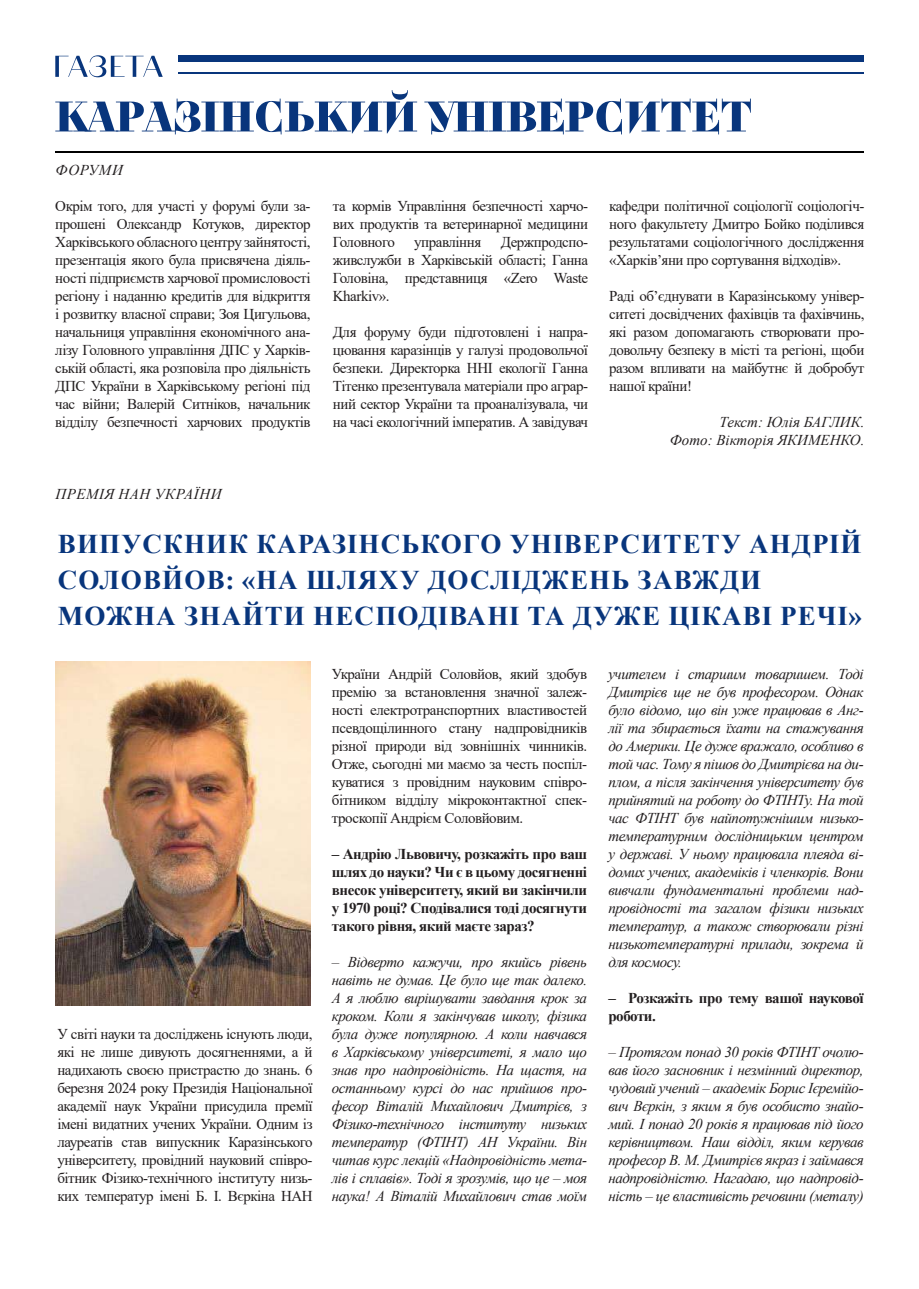
<style>
.page{position:relative;width:919px;height:1289px;background:#fff}
.page>*{position:absolute;margin:0;border:0;box-sizing:border-box;transform-origin:0 0}
.t1{font:700 27px/36px "Times New Roman";letter-spacing:.045em;color:#08357c}
.t2{font:15px/18px "Times New Roman";letter-spacing:-.03em;color:#231f20;text-align:justify}
.t3{font:italic 15px/18px "Times New Roman";letter-spacing:-.03em;color:#231f20;text-align:justify}
.t4{font:700 15px/18px "Times New Roman";letter-spacing:-.03em;color:#231f20;text-align:justify}
.t5{font:italic 15px/18px "Times New Roman";color:#231f20;text-align:right}
.t6{font:italic 15px "Times New Roman";letter-spacing:.035em;color:#231f20}
</style>
<div class="page">
<svg style="left:55px;top:90px;width:362px;height:44px"></svg>
<svg style="left:424px;top:99px;width:326px;height:35px"></svg>
<hr style="left:55px;top:152px;width:808px;height:1px;background:#000">
<hr style="left:178px;top:73px;width:685px;height:1px;background:#08357c">
<div style="left:178px;top:55px;width:685px;height:7px;background:#08357c"></div>
<svg style="left:55px;top:55px;width:108px;height:22px"></svg>
<img style="left:55px;top:661px;width:255px;height:344px">
<p class="t3" style="left:56px;top:160px;width:69px">ФОРУМИ</p>
<p class="t2" style="left:55px;top:196px;width:257px">Окрім того, для участі у форумі були за&shy;прошені Олександр Котуков, директор Харківського обласного центру зайнятості, презентація якого була присвячена діяль&shy;ності підприємств харчової промисловості регіону і наданню кредитів для відкриття і розвитку власної справи; Зоя Цигульова, начальниця управління економічного ана&shy;лізу Головного управління ДПС у Харків&shy;ській області, яка розповіла про діяльність ДПС України в Харківському регіоні під час війни; Валерій Ситніков, начальник відділу безпечності харчових продуктів</p>
<p class="t2" style="left:333px;top:196px;width:257px">та кормів Управління безпечності харчо&shy;вих продуктів та ветеринарної медицини Головного</p>
<p class="t2" style="left:414px;top:232px;width:69px">управління</p>
<p class="t2" style="left:333px;top:232px;width:257px;text-indent:168px">Держпродспо&shy;живслужби в Харківській області; Ганна Головіна, представниця «Zero Waste Kharkiv».</p>
<p class="t2" style="left:333px;top:322px;width:257px">Для форуму буди підготовлені і напра&shy;цювання каразінців у галузі продовольчої безпеки. Директорка ННІ екології Ганна Тітенко презентувала матеріали про аграр&shy;ний сектор України та проаналізувала, чи на часі екологічний імператив. А завідувач</p>
<p class="t6" style="left:56px;top:483px;width:167px">ПРЕМІЯ НАН УКРАЇНИ</p>
<p class="t2" style="left:609px;top:196px;width:257px">кафедри політичної соціології соціологіч&shy;ного факультету Дмитро Бойко поділився результатами соціологічного дослідження «Харків’яни про сортування відходів».</p>
<p class="t2" style="left:609px;top:286px;width:257px">Раді об’єднувати в Каразінському універ&shy;ситеті досвідчених фахівців та фахівчинь, які разом допомагають створювати про&shy;довольчу безпеку в місті та регіоні, щоби разом впливати на майбутнє й добробут нашої країни!</p>
<p class="t5" style="left:669px;top:412px;width:196px">Текст: Юлія БАГЛИК.<br>Фото: Вікторія ЯКИМЕНКО.</p>
<h1 class="t1" style="left:58px;top:525px;width:805px">ВИПУСКНИК КАРАЗІНСЬКОГО УНІВЕРСИТЕТУ АНДРІЙ<br>СОЛОВЙОВ: «НА ШЛЯХУ ДОСЛІДЖЕНЬ ЗАВЖДИ<br>МОЖНА ЗНАЙТИ НЕСПОДІВАНІ ТА ДУЖЕ ЦІКАВІ РЕЧІ»</h1>
<p class="t2" style="left:57px;top:1024px;width:257px">У світі науки та досліджень існують люди, які не лише дивують досягненнями, а й надихають своєю пристрастю до знань. 6 березня 2024 року Президія Національної академії наук України присудила премії імені видатних учених України. Одним із лауреатів став випускник Каразінського університету, провідний науковий співро&shy;бітник Фізико-технічного інституту низь&shy;ких температур імені Б. І. Вєркіна НАН</p>
<p class="t2" style="left:332px;top:664px;width:257px">України Андрій Соловйов, який здобув премію за встановлення значної залеж&shy;ності електротранспортних властивостей псевдощілинного стану надпровідників різної природи від зовнішніх чинників.<br>Отже, сьогодні ми маємо за честь поспіл&shy;куватися з провідним науковим співро&shy;бітником відділу мікроконтактної спек&shy;троскопії Андрієм Соловйовим.</p>
<p class="t4" style="left:332px;top:844px;width:257px">– Андрію Львовичу, розкажіть про ваш шлях до науки? Чи є в цьому досягненні внесок університету, який ви закінчили у 1970 році? Сподівалися тоді досягнути такого рівня, який маєте зараз?</p>
<p class="t3" style="left:332px;top:952px;width:257px">– Відверто кажучи, про якийсь рівень навіть не думав. Це було ще так далеко.<br>А я люблю вирішувати завдання крок за кроком. Коли я закінчував школу, фізика була дуже популярною. А коли навчався в Харківському університеті, я мало що знав про надпровідність. На щастя, на останньому курсі до нас прийшов про&shy;фесор Віталій Михайлович Дмитрієв, з Фізико-технічного інституту низьких температур (ФТІНТ) АН України. Він читав курс лекцій «Надпровідність мета&shy;лів і сплавів». Тоді я зрозумів, що це – моя наука! А Віталій Михайлович став моїм</p>
<p class="t3" style="left:608px;top:664px;width:257px">учителем і старшим товаришем. Тоді Дмитрієв ще не був професором. Однак було відомо, що він уже працював в Анг&shy;лії та збирається їхати на стажування до Америки. Це дуже вражало, особливо в той час. Тому я пішов до Дмитрієва на ди&shy;плом, а після закінчення університету був прийнятий на роботу до ФТІНТу. На той час ФТІНТ був найпотужнішим низько&shy;температурним дослідницьким центром у державі. У ньому працювала плеяда ві&shy;домих учених, академіків і членкорів. Вони вивчали фундаментальні проблеми над&shy;провідності та загалом фізики низьких температур, а також створювали різні низькотемпературні прилади, зокрема й для космосу.</p>
<p class="t4" style="left:608px;top:988px;width:257px">– Розкажіть про тему вашої наукової роботи.</p>
<p class="t3" style="left:608px;top:1042px;width:257px">– Протягом понад 30 років ФТІНТ очолю&shy;вав його засновник і незмінний директор, чудовий учений – академік Борис Ієремійо&shy;вич Вєркін, з яким я був особисто знайо&shy;мий. І понад 20 років я працював під його керівництвом. Наш відділ, яким керував професор В. М. Дмитрієв якраз і займався надпровідністю. Нагадаю, що надпровід&shy;ність – це властивість речовини (металу)</p>
</div>
